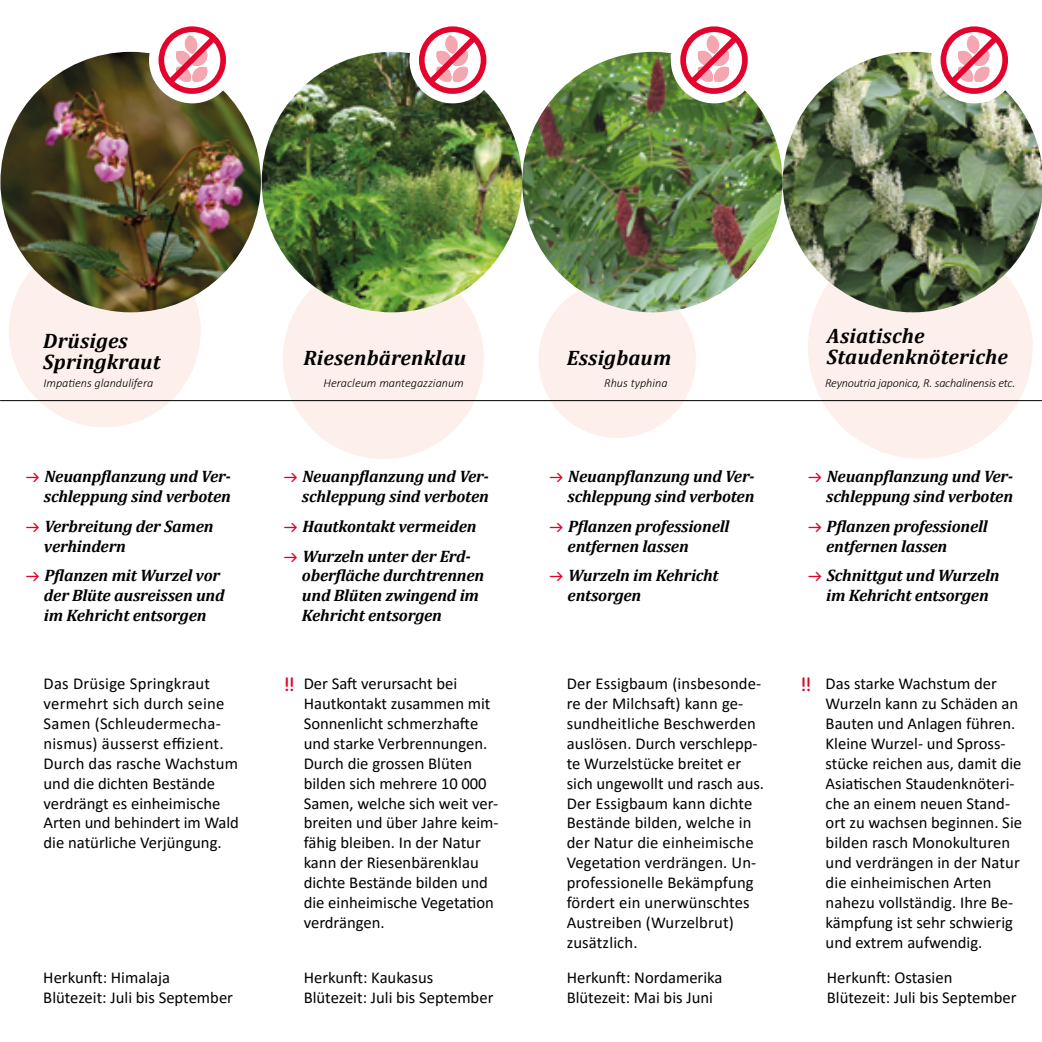
<style>
.page{position:relative;width:1042px;height:1042px;background:#fff}
.page>*{position:absolute;margin:0;border:0;box-sizing:border-box;transform-origin:0 0}
.t1{font:italic 700 21px/21px "Cambria";letter-spacing:.01em;color:#000}
.t2{font:700 19.25px "Netto OT";color:#dd052b}
.t3{font:16.62px/19.9px "Calibri";color:#000}
.t4{font:italic 700 16.62px/19.9px "Cambria";letter-spacing:-.01em;color:#000}
.t5{font:italic 300 12.25px "Calibri";color:#000}
.t6{font:italic 300 12.25px "Calibri";letter-spacing:-.02em;color:#000}
.s1{font-family:"Netto OT";font-style:normal;font-size:12.95px;color:#dd052b}
</style>
<div class="page">
<div style="left:283px;top:258px;width:201px;height:201px;background:#fdf0ec;border-radius:50%"></div>
<div style="left:9px;top:235px;width:192px;height:192px;background:#fdf0ec;border-radius:50%"></div>
<div style="left:808px;top:236px;width:224px;height:223px;background:#fdf0ec;border-radius:50%"></div>
<div style="left:538px;top:280px;width:158px;height:158px;background:#fdf0ec;border-radius:50%"></div>
<hr style="left:0;top:400px;width:1042px;height:1px;background:#000">
<img style="left:262px;top:52px;width:260px;height:260px;border-radius:130px">
<img style="left:0;top:52px;width:261px;height:260px;border-radius:130px">
<img style="left:782px;top:52px;width:260px;height:260px">
<img style="left:522px;top:52px;width:260px;height:260px;border-radius:130px">
<div style="left:409px;top:17px;width:87px;height:86px;background:#fff;border-radius:50%"></div>
<svg style="left:419px;top:26px;width:67px;height:68px"></svg>
<div style="left:149px;top:17px;width:86px;height:86px;background:#fff;border-radius:50%"></div>
<svg style="left:158px;top:26px;width:68px;height:68px"></svg>
<div style="left:931px;top:17px;width:86px;height:86px;background:#fff;border-radius:50%"></div>
<svg style="left:940px;top:26px;width:68px;height:68px"></svg>
<div style="left:671px;top:17px;width:86px;height:86px;background:#fff;border-radius:50%"></div>
<svg style="left:680px;top:26px;width:68px;height:68px"></svg>
<p class="t1" style="left:43px;top:329px;width:119px">Drüsiges<br>Springkraut</p>
<p class="t5" style="left:43px;top:376px;width:111px">Impatiens glandulifera</p>
<p class="t4" style="left:24px;top:465px;width:208px;text-align:right"><span class="s1">→</span> Neuanpflanzung und Ver&shy;schleppung sind verboten</p>
<p class="t4" style="left:44px;top:515px;width:171px;text-indent:-20px"><span class="s1">→</span> Verbreitung der Samen verhindern</p>
<p class="t4" style="left:44px;top:565px;width:182px;text-indent:-20px"><span class="s1">→</span> Pflanzen mit Wurzel vor der Blüte ausreissen und im Kehricht entsorgen</p>
<p class="t3" style="left:44px;top:673px;width:197px">Das Drüsige Springkraut vermehrt sich durch seine<br>Samen (Schleudermecha&shy;nismus) äusserst effizient.<br>Durch das rasche Wachstum und die dichten Bestände verdrängt es einheimische<br>Arten und behindert im Wald die natürliche Verjüngung.</p>
<p class="t1" style="left:304px;top:346px;width:164px">Riesenbärenklau</p>
<p class="t5" style="left:323px;top:376px;width:142px">Heracleum mantegazzianum</p>
<p class="t4" style="left:282px;top:465px;width:208px;text-align:right"><span class="s1">→</span> Neuanpflanzung und Ver&shy;schleppung sind verboten</p>
<p class="t4" style="left:282px;top:515px;width:196px"><span class="s1">→</span> Hautkontakt vermeiden</p>
<p class="t4" style="left:302px;top:545px;width:184px;text-indent:-20px"><span class="s1">→</span> Wurzeln unter der Erd&shy;oberfläche durchtrennen und Blüten zwingend im<br>Kehricht entsorgen</p>
<p class="t2" style="left:283px;top:672px;width:13px">!!</p>
<p class="t3" style="left:304px;top:673px;width:196px">Der Saft verursacht bei<br>Hautkontakt zusammen mit<br>Sonnenlicht schmerzhafte und starke Verbrennungen.<br>Durch die grossen Blüten bilden sich mehrere 10 000<br>Samen, welche sich weit ver&shy;breiten und über Jahre keim&shy;fähig bleiben. In der Natur kann der Riesenbärenklau dichte Bestände bilden und die einheimische Vegetation verdrängen.</p>
<p class="t3" style="left:43px;top:967px;width:191px">Herkunft: Himalaja<br>Blütezeit: Juli bis September</p>
<p class="t3" style="left:304px;top:967px;width:191px">Herkunft: Kaukasus<br>Blütezeit: Juli bis September</p>
<p class="t1" style="left:567px;top:346px;width:106px">Essigbaum</p>
<p class="t5" style="left:604px;top:376px;width:65px">Rhus typhina</p>
<p class="t4" style="left:548px;top:465px;width:208px;text-align:right"><span class="s1">→</span> Neuanpflanzung und Ver&shy;schleppung sind verboten</p>
<p class="t4" style="left:567px;top:515px;width:163px;text-indent:-20px"><span class="s1">→</span> Pflanzen professionell entfernen lassen</p>
<p class="t4" style="left:567px;top:565px;width:153px;text-indent:-20px"><span class="s1">→</span> Wurzeln im Kehricht entsorgen</p>
<p class="t3" style="left:567px;top:673px;width:199px">Der Essigbaum (insbesonde&shy;re der Milchsaft) kann ge&shy;sundheitliche Beschwerden auslösen. Durch verschlepp&shy;te Wurzelstücke breitet er sich ungewollt und rasch aus.<br>Der Essigbaum kann dichte<br>Bestände bilden, welche in der Natur die einheimische<br>Vegetation verdrängen. Un&shy;professionelle Bekämpfung fördert ein unerwünschtes<br>Austreiben (Wurzelbrut) zusätzlich.</p>
<p class="t3" style="left:567px;top:967px;width:157px">Herkunft: Nordamerika<br>Blütezeit: Mai bis Juni</p>
<p class="t1" style="left:827px;top:325px;width:183px">Asiatische<br>Staudenknöteriche</p>
<p class="t6" style="left:825px;top:376px;width:192px">Reynoutria japonica, R. sachalinensis etc.</p>
<p class="t4" style="left:806px;top:465px;width:208px;text-align:right"><span class="s1">→</span> Neuanpflanzung und Ver&shy;schleppung sind verboten</p>
<p class="t4" style="left:826px;top:515px;width:163px;text-indent:-20px"><span class="s1">→</span> Pflanzen professionell entfernen lassen</p>
<p class="t4" style="left:806px;top:565px;width:195px;text-align:center"><span class="s1">→</span> Schnittgut und Wurzeln im Kehricht entsorgen</p>
<p class="t2" style="left:800px;top:672px;width:13px">!!</p>
<p class="t3" style="left:825px;top:673px;width:198px">Das starke Wachstum der<br>Wurzeln kann zu Schäden an<br>Bauten und Anlagen führen.<br>Kleine Wurzel- und Spross&shy;stücke reichen aus, damit die<br>Asiatischen Staudenknöteri&shy;che an einem neuen Stand&shy;ort zu wachsen beginnen. Sie bilden rasch Monokulturen und verdrängen in der Natur die einheimischen Arten nahezu vollständig. Ihre Be&shy;kämpfung ist sehr schwierig und extrem aufwendig.</p>
<p class="t3" style="left:827px;top:967px;width:191px">Herkunft: Ostasien<br>Blütezeit: Juli bis September</p>
</div>
